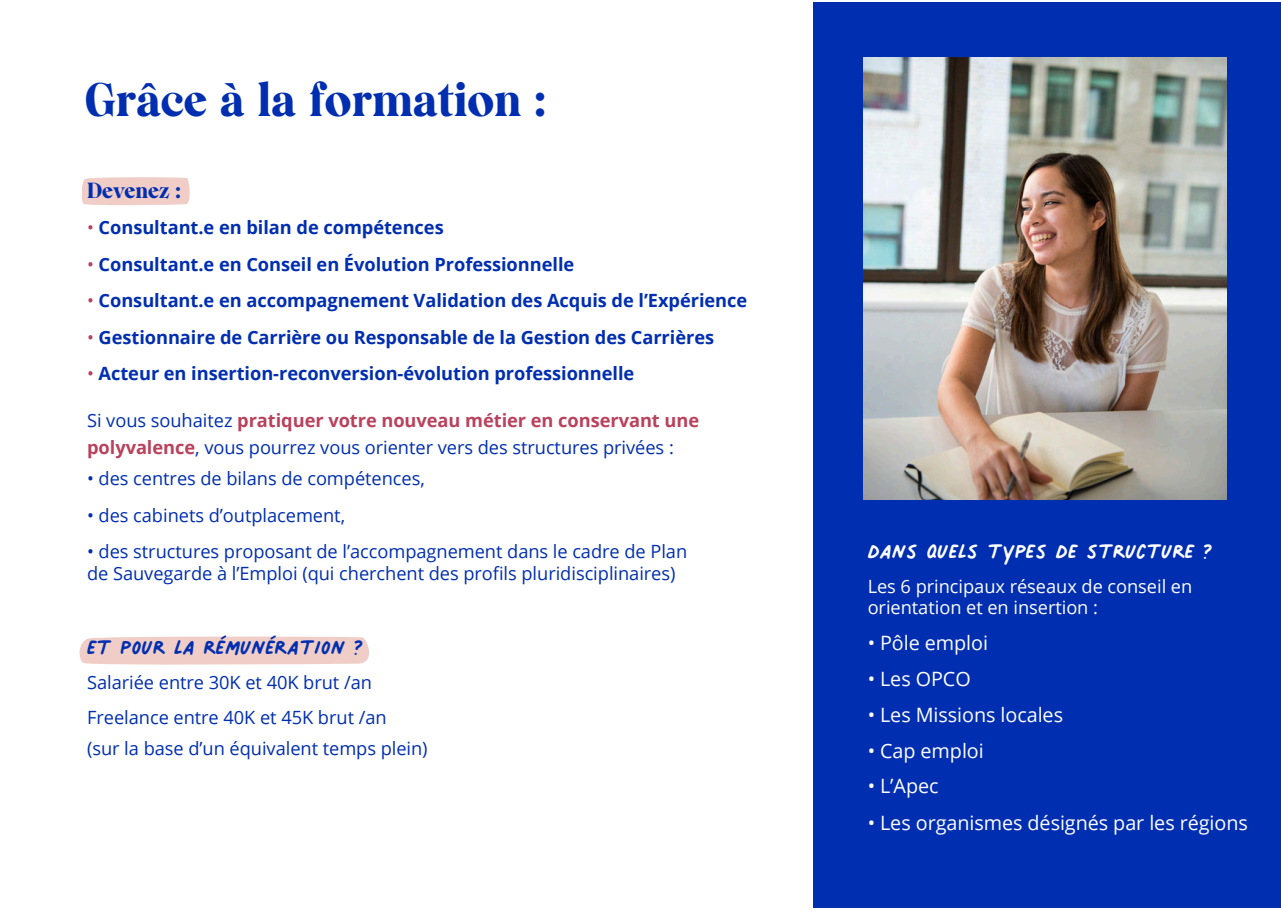
<style>
.page{position:relative;width:1281px;height:911px;background:#fff}
.page>*{position:absolute;margin:0;border:0;box-sizing:border-box;transform-origin:0 0}
.t1{font:900 45.6px "Wulkandisplay";color:#002eb0}
.t2{font:42.6px "Palmer Lake Print";color:#fff}
.t3{font:42.6px "Palmer Lake Print";color:#002eb0}
.t4{font:900 21.3px "Wulkandisplay";color:#002eb0}
.t5{font:19.8px "Open Sans";letter-spacing:-.005em;color:#fff}
.t6{font:18.3px "Open Sans";letter-spacing:-.005em;color:#002eb0}
.t7{font:700 18.3px "Open Sans";letter-spacing:-.005em;color:#002eb0}
.t8{font:700 18.3px "Open Sans";letter-spacing:-.005em;color:#ba415c}
.t9{font:18.3px/21.6px "Open Sans";letter-spacing:-.005em;color:#fff}
.s1{font-weight:400;color:#b9415c}
.s2{font-weight:400;color:#002eb0}
.s3{font-weight:700;color:#ba415c}
</style>
<div class="page">
<div style="left:80px;top:636px;width:289px;height:28px;background:#f0cdc6"></div>
<svg style="left:82px;top:177px;width:108px;height:28px;background:#f0cfc8"></svg>
<div style="left:812px;top:2px;width:468px;height:905px;background:#002eb0"></div>
<img style="left:863px;top:57px;width:362px;height:442px">
<p class="t1" style="left:85px;top:73px;width:462px">Grâce à la formation :</p>
<h1 class="t4" style="left:87px;top:178px;width:95px">Devenez :</h1>
<p class="t7" style="left:87px;top:214px;width:358px"><span class="s1">•</span> Consultant.e en bilan de compétences</p>
<p class="t7" style="left:87px;top:251px;width:488px"><span class="s1">•</span> Consultant.e en Conseil en Évolution Professionnelle</p>
<p class="t7" style="left:87px;top:287px;width:661px"><span class="s1">•</span> Consultant.e en accompagnement Validation des Acquis de l’Expérience</p>
<p class="t7" style="left:87px;top:324px;width:628px"><span class="s1">•</span> Gestionnaire de Carrière ou Responsable de la Gestion des Carrières</p>
<p class="t7" style="left:87px;top:360px;width:548px"><span class="s1">•</span> Acteur en insertion-reconversion-évolution professionnelle</p>
<p class="t8" style="left:87px;top:407px;width:613px"><span class="s2">Si vous souhaitez</span> pratiquer votre nouveau métier en conservant une</p>
<p class="t6" style="left:87px;top:434px;width:588px"><span class="s3">polyvalence</span>, vous pourrez vous orienter vers des structures privées :</p>
<p class="t6" style="left:87px;top:465px;width:339px">• des centres de bilans de compétences,</p>
<p class="t6" style="left:87px;top:502px;width:259px">• des cabinets d’outplacement,</p>
<h2 class="t6" style="left:87px;top:538px;width:601px">• des structures proposant de l’accompagnement dans le cadre de Plan</h2>
<p class="t6" style="left:87px;top:560px;width:590px">de Sauvegarde à l’Emploi (qui cherchent des profils pluridisciplinaires)</p>
<p class="t3" style="left:87px;top:624px;width:277px">et pour la rémunération ?</p>
<h3 class="t6" style="left:87px;top:669px;width:286px">Salariée entre 30K et 40K brut /an</h3>
<p class="t6" style="left:87px;top:703px;width:301px">Freelance entre 40K et 45K brut /an</p>
<p class="t6" style="left:87px;top:734px;width:342px">(sur la base d’un équivalent temps plein)</p>
<p class="t2" style="left:867px;top:527px;width:346px">dans quels types de structure ?</p>
<p class="t9" style="left:867px;top:574px;width:326px">Les 6 principaux réseaux de conseil en orientation et en insertion :</p>
<p class="t5" style="left:867px;top:628px;width:122px">• Pôle emploi</p>
<p class="t5" style="left:867px;top:664px;width:105px">• Les OPCO</p>
<h2 class="t5" style="left:867px;top:700px;width:197px">• Les Missions locales</h2>
<p class="t5" style="left:867px;top:736px;width:118px">• Cap emploi</p>
<p class="t5" style="left:867px;top:772px;width:72px">• L’Apec</p>
<p class="t5" style="left:867px;top:808px;width:382px">• Les organismes désignés par les régions</p>
</div>
